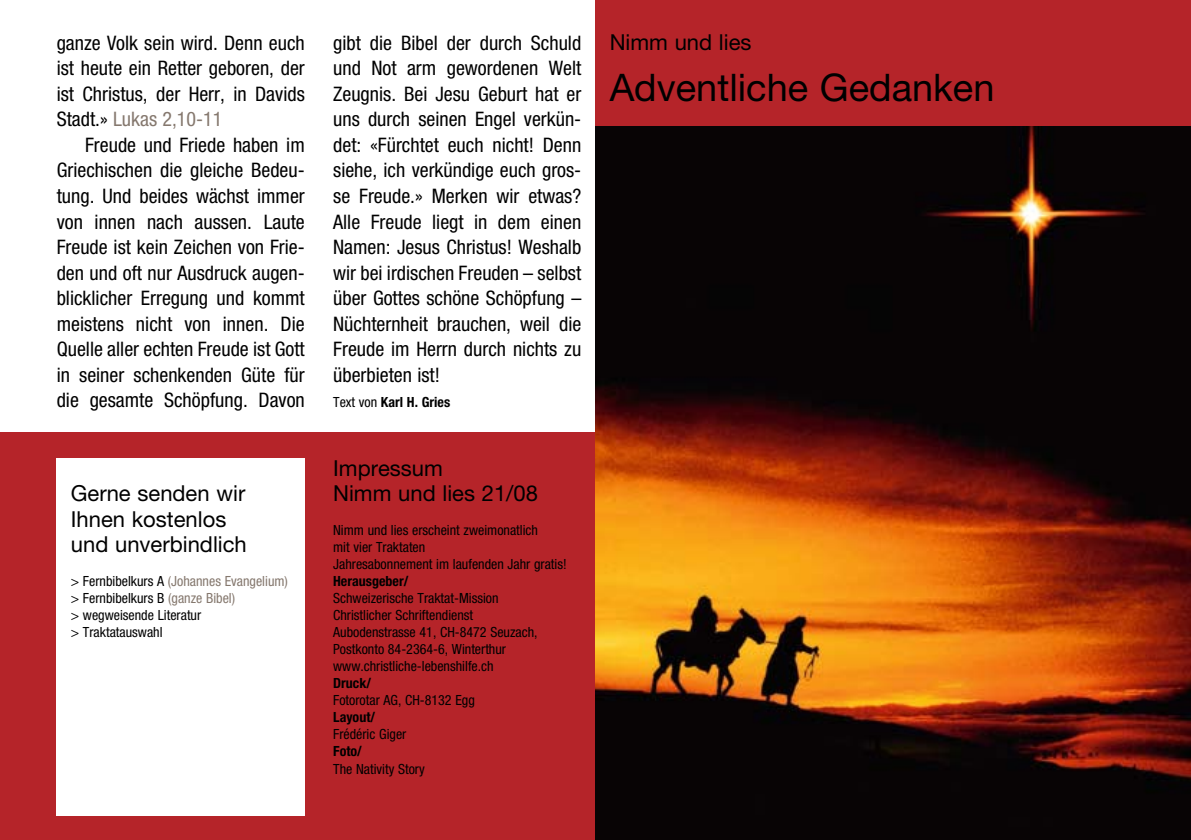
<style>
.page{position:relative;width:1191px;height:840px;background:#fff}
.page>*{position:absolute;margin:0;border:0;box-sizing:border-box;transform-origin:0 0}
.t1{font:38px "Helvetica Neue";color:#000}
.t2{font:22px/25.6px "Helvetica Neue";color:#000}
.t3{font:condensed 20px/25.6px "Helvetica Neue";color:#000;text-align:justify}
.t4{font:condensed 14px/17px "Helvetica Neue";color:#000}
.t5{font:700 condensed 14px "Helvetica Neue";color:#000}
.s1{color:#85786e}
.s2{font-weight:400}
</style>
<div class="page">
<div style="left:0;top:432px;width:595px;height:407px;background:#b52429"></div>
<div style="left:595px;top:0;width:596px;height:126px;background:#b52429"></div>
<div style="left:57px;top:458px;width:248px;height:357px;background:#fff"></div>
<img style="left:595px;top:126px;width:596px;height:713px">
<p class="t3" style="left:57px;top:30px;width:250px">ganze Volk sein wird. Denn euch ist heute ein Retter geboren, der ist Christus, der Herr, in Davids Stadt.» <span class="s1">Lukas 2,10-11</span></p>
<p class="t3" style="left:57px;top:132px;width:250px;text-indent:28px">Freude und Friede haben im Griechischen die gleiche Bedeu&shy;tung. Und beides wächst immer von innen nach aussen. Laute Freude ist kein Zeichen von Frie&shy;den und oft nur Ausdruck augen&shy;blicklicher Erregung und kommt meistens nicht von innen. Die Quelle aller echten Freude ist Gott in seiner schenkenden Güte für die gesamte Schöpfung. Davon</p>
<p class="t2" style="left:71px;top:480px;width:177px">Gerne senden wir<br>Ihnen kostenlos und unverbindlich</p>
<p class="t4" style="left:71px;top:572px;width:219px">&gt; Fernbibelkurs A <span class="s1">(Johannes Evangelium) </span>&gt; Fernbibelkurs B <span class="s1">(ganze Bibel)<br></span>&gt; wegweisende Literatur<br>&gt; Traktatauswahl</p>
<p class="t3" style="left:333px;top:30px;width:250px">gibt die Bibel der durch Schuld und Not arm gewordenen Welt Zeugnis. Bei Jesu Geburt hat er uns durch seinen Engel verkün&shy;det: «Fürchtet euch nicht! Denn siehe, ich verkündige euch gros&shy;se Freude.» Merken wir etwas?<br>Alle Freude liegt in dem einen Namen: Jesus Christus! Weshalb wir bei irdischen Freuden – selbst über Gottes schöne Schöpfung – Nüchternheit brauchen, weil die Freude im Herrn durch nichts zu überbieten ist!</p>
<p class="t5" style="left:333px;top:393px;width:119px"><span class="s2">Text von</span> Karl H. Gries</p>
<p class="t2" style="left:333px;top:454px;width:206px">Impressum<br>Nimm und lies 21/08</p>
<p class="t4" style="left:333px;top:521px;width:235px">Nimm und lies erscheint zweimonatlich<br>mit vier Traktaten<br>Jahresabonnement im laufenden Jahr gratis!</p>
<p class="t5" style="left:333px;top:572px;width:77px">Herausgeber/</p>
<p class="t4" style="left:333px;top:589px;width:206px">Schweizerische Traktat-Mission Christlicher Schriftendienst Aubodenstrasse 41, CH-8472 Seuzach, Postkonto 84-2364-6, Winterthur www.christliche-lebenshilfe.ch</p>
<p class="t5" style="left:333px;top:674px;width:39px">Druck/</p>
<p class="t4" style="left:333px;top:691px;width:143px">Fotorotar AG, CH-8132 Egg</p>
<p class="t5" style="left:333px;top:708px;width:43px">Layout/</p>
<p class="t4" style="left:333px;top:725px;width:75px">Frédéric Giger</p>
<p class="t5" style="left:333px;top:742px;width:30px">Foto/</p>
<p class="t4" style="left:333px;top:759px;width:93px">The Nativity Story</p>
<p class="t2" style="left:609px;top:29px;width:143px">Nimm und lies</p>
<h1 class="t1" style="left:609px;top:64px;width:386px">Adventliche Gedanken</h1>
</div>
